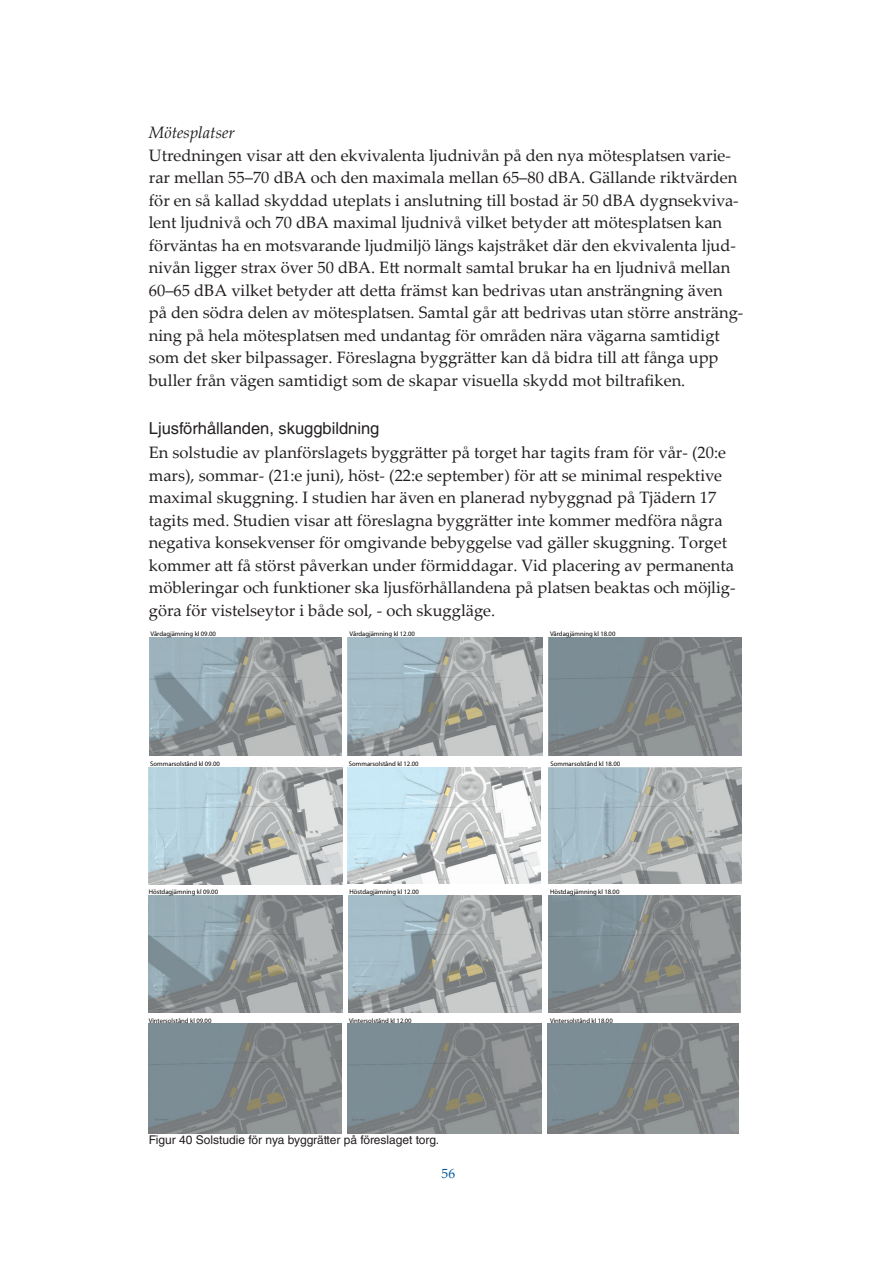
<style>
.page{position:relative;width:893px;height:1263px;background:#fff}
.page>*{position:absolute;margin:0;border:0;box-sizing:border-box;transform-origin:0 0}
.t1{font:16.5px/22.5px "Palatino Linotype";color:#231f20}
.t2{font:16.5px "Helvetica LT Std";color:#231f20}
.t3{font:italic 16.5px "Palatino Linotype";color:#231f20}
.t4{font:13.5px "Palatino Linotype";color:#015a9d}
.t5{font:12px "Helvetica LT Std";color:#231f20}
.t6{font:6.6px "Myriad Pro";color:#000001}
</style>
<div class="page">
<img style="left:149px;top:638px;width:192px;height:117px">
<img style="left:348px;top:638px;width:194px;height:117px">
<img style="left:549px;top:638px;width:193px;height:117px">
<img style="left:149px;top:767px;width:193px;height:117px">
<img style="left:347px;top:767px;width:193px;height:117px">
<img style="left:549px;top:767px;width:192px;height:117px">
<img style="left:149px;top:896px;width:193px;height:116px">
<img style="left:348px;top:896px;width:194px;height:116px">
<img style="left:548px;top:896px;width:192px;height:116px">
<img style="left:149px;top:1024px;width:193px;height:110px">
<img style="left:348px;top:1024px;width:193px;height:110px">
<img style="left:548px;top:1024px;width:190px;height:110px">
<p class="t3" style="left:149px;top:121px;width:88px">Mötesplatser</p>
<p class="t1" style="left:149px;top:143px;width:596px">Utredningen visar att den ekvivalenta ljudnivån på den nya mötesplatsen varie&shy;rar mellan 55–70 dBA och den maximala mellan 65–80 dBA. Gällande riktvärden för en så kallad skyddad uteplats i anslutning till bostad är 50 dBA dygnsekviva&shy;lent ljudnivå och 70 dBA maximal ljudnivå vilket betyder att mötesplatsen kan förväntas ha en motsvarande ljudmiljö längs kajstråket där den ekvivalenta ljud&shy;nivån ligger strax över 50 dBA. Ett normalt samtal brukar ha en ljudnivå mellan 60–65 dBA vilket betyder att detta främst kan bedrivas utan ansträngning även på den södra delen av mötesplatsen. Samtal går att bedrivas utan större ansträng&shy;ning på hela mötesplatsen med undantag för områden nära vägarna samtidigt som det sker bilpassager. Föreslagna byggrätter kan då bidra till att fånga upp buller från vägen samtidigt som de skapar visuella skydd mot biltrafiken.</p>
<p class="t2" style="left:149px;top:418px;width:232px">Ljusförhållanden, skuggbildning</p>
<p class="t1" style="left:149px;top:441px;width:588px">En solstudie av planförslagets byggrätter på torget har tagits fram för vår- (20:e mars), sommar- (21:e juni), höst- (22:e september) för att se minimal respektive maximal skuggning. I studien har även en planerad nybyggnad på Tjädern 17 tagits med. Studien visar att föreslagna byggrätter inte kommer medföra några negativa konsekvenser för omgivande bebyggelse vad gäller skuggning. Torget kommer att få störst påverkan under förmiddagar. Vid placering av permanenta möbleringar och funktioner ska ljusförhållandena på platsen beaktas och möjlig&shy;göra för vistelseytor i både sol, - och skuggläge.</p>
<p class="t6" style="left:151px;top:630px;width:67px">Vårdagjämning kl 09.00</p>
<p class="t6" style="left:350px;top:630px;width:67px">Vårdagjämning kl 12.00</p>
<p class="t6" style="left:550px;top:630px;width:67px">Vårdagjämning kl 18.00</p>
<p class="t6" style="left:150px;top:760px;width:71px">Sommarsolstånd kl 09.00</p>
<p class="t6" style="left:349px;top:760px;width:71px">Sommarsolstånd kl 12.00</p>
<p class="t6" style="left:550px;top:760px;width:71px">Sommarsolstånd kl 18.00</p>
<p class="t6" style="left:149px;top:888px;width:71px">Höstdagjämning kl 09.00</p>
<p class="t6" style="left:350px;top:888px;width:71px">Höstdagjämning kl 12.00</p>
<p class="t6" style="left:550px;top:888px;width:71px">Höstdagjämning kl 18.00</p>
<p class="t6" style="left:149px;top:1016px;width:64px">Vintersolstånd kl 09.00</p>
<p class="t6" style="left:349px;top:1016px;width:64px">Vintersolstånd kl 12.00</p>
<p class="t6" style="left:550px;top:1016px;width:64px">Vintersolstånd kl 18.00</p>
<p class="t5" style="left:149px;top:1133px;width:292px">Figur 40 Solstudie för nya byggrätter på föreslaget torg.</p>
<p class="t4" style="left:442px;top:1163px;width:15px">56</p>
</div>
